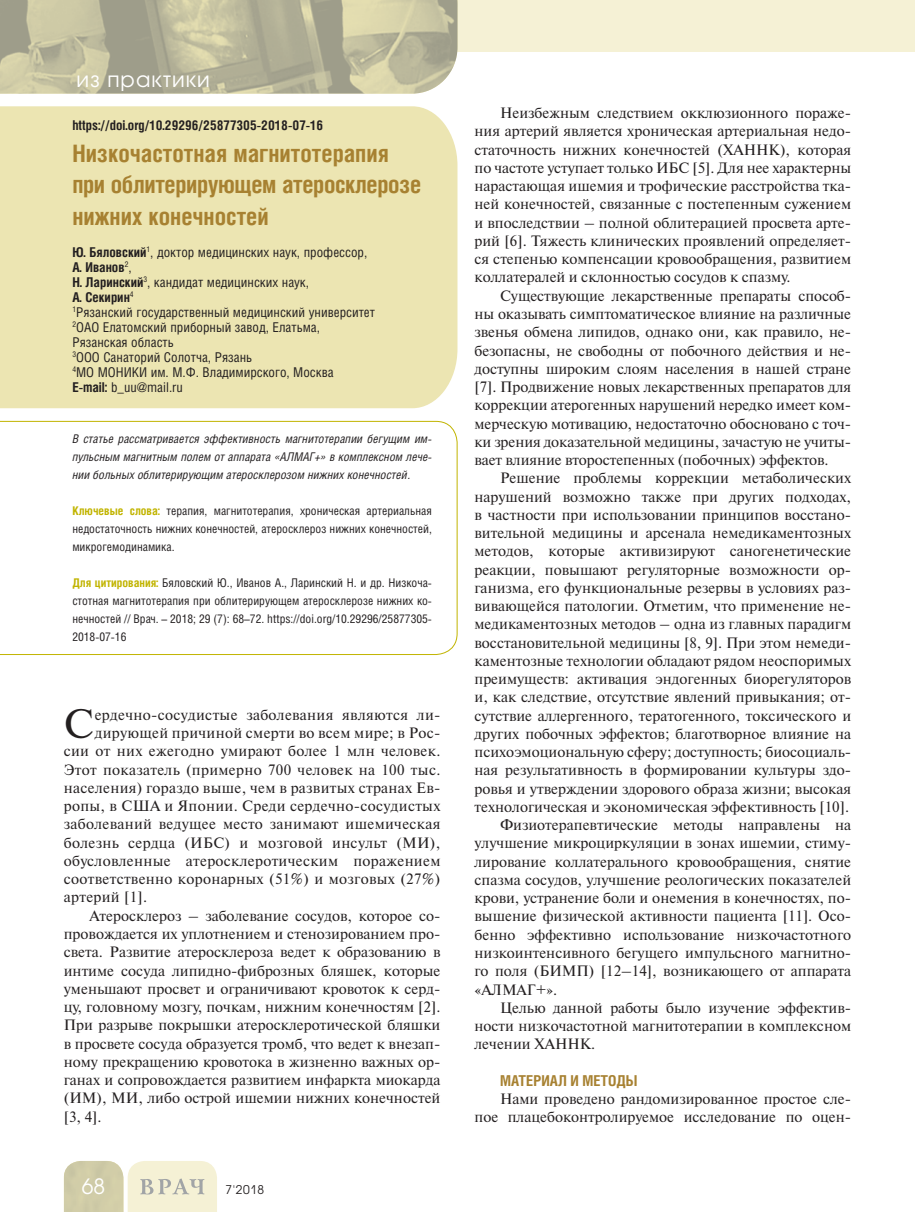
<style>
.page{position:relative;width:915px;height:1212px;background:#fff}
.page>*{position:absolute;margin:0;border:0;box-sizing:border-box;transform-origin:0 0}
.t1{font:41.1px "Newton C";color:#231f20}
.t2{font:700 24px/31.5px "Helios Cond";color:#a78131}
.t3{font:21px "Avant Garde Gothic C";letter-spacing:.05em;color:#fff}
.t4{font:15px/18.3px "Newton C";color:#231f20;text-align:justify}
.t5{font:15px "Newton C";letter-spacing:.02em;color:#231f20}
.t6{font:700 15px "Helios Cond";color:#a78131}
.t7{font:13.5px/15px "Helios Cond";color:#231f20}
.t8{font:700 13.5px "Helios Cond";color:#231f20}
.t9{font:12px/18px "Helios Cond";color:#231f20;text-align:justify}
.t10{font:italic 12px/18px "Helios Cond";color:#231f20;text-align:justify}
.t11{font:12px "Avant Garde Gothic C";color:#231f20}
.s1{font-weight:700}
.s2{font-weight:700;color:#c1b400}
</style>
<div class="page">
<div style="left:0;top:0;width:914px;height:51px;background:#f5f1d5"></div>
<svg style="left:64px;top:1161px;width:153px;height:51px;background:#e3e0c3"></svg>
<div style="left:0;top:106px;width:457px;height:302px;background:#ece5b2"></div>
<svg style="left:0;top:421px;width:457px;height:234px"></svg>
<svg style="left:0;top:0;width:412px;height:94px;background:#bab79a"></svg>
<img style="left:412px;top:0;width:45px;height:94px">
<h3 class="t3" style="left:77px;top:70px;width:135px">из практики</h3>
<p class="t8" style="left:72px;top:120px;width:252px">https://doi.org/10.29296/25877305-2018-07-16</p>
<h2 class="t2" style="left:72px;top:140px;width:350px">Низкочастотная магнитотерапия при облитерирующем атеросклерозе нижних конечностей</h2>
<p class="t7" style="left:72px;top:246px;width:304px"><span class="s1">Ю. Бяловский</span><sup>1</sup>, доктор медицинских наук, профессор, <span class="s1">А. Иванов</span><sup>2</sup>,<br><span class="s1">Н. Ларинский</span><sup>3</sup>, кандидат медицинских наук,<br><span class="s1">А. Секирин</span><sup>4<br>1</sup>Рязанский государственный медицинский университет <sup>2</sup>ОАО Елатомский приборный завод, Елатьма, Рязанская область<br><sup>3</sup>ООО Санаторий Солотча, Рязань<br><sup>4</sup>МО МОНИКИ им. М.Ф. Владимирского, Москва<br><span class="s1">E-mail:</span> b_uu@mail.ru</p>
<p class="t10" style="left:72px;top:431px;width:361px">В статье рассматривается эффективность магнитотерапии бегущим им&shy;пульсным магнитным полем от аппарата «АЛМАГ+» в комплексном лече&shy;нии больных облитерирующим атеросклерозом нижних конечностей.</p>
<p class="t9" style="left:72px;top:503px;width:361px"><span class="s2">Ключевые слова:</span> терапия, магнитотерапия, хроническая артериальная недостаточность нижних конечностей, атеросклероз нижних конечностей, микрогемодинамика.</p>
<p class="t9" style="left:72px;top:575px;width:361px"><span class="s2">Для цитирования:</span> Бяловский Ю., Иванов А., Ларинский Н. и др. Низкоча&shy;стотная магнитотерапия при облитерирующем атеросклерозе нижних ко&shy;нечностей // Врач. – 2018; 29 (7): 68–72. https://doi.org/10.29296/25877305- 2018-07-16</p>
<h1 class="t1" style="left:64px;top:709px;width:32px">С</h1>
<p class="t5" style="left:95px;top:709px;width:347px">ердечно-сосудистые заболевания являются ли-</p>
<p class="t5" style="left:95px;top:727px;width:347px">дирующей причиной смерти во всем мире; в Рос-</p>
<p class="t5" style="left:64px;top:746px;width:378px">сии от них ежегодно умирают более 1 млн человек.</p>
<p class="t5" style="left:64px;top:764px;width:378px">Этот показатель (примерно 700 человек на 100 тыс.</p>
<p class="t5" style="left:64px;top:782px;width:378px">населения) гораздо выше, чем в развитых странах Ев-</p>
<p class="t5" style="left:64px;top:800px;width:378px">ропы, в США и Японии. Среди сердечно-сосудистых</p>
<p class="t5" style="left:64px;top:819px;width:378px">заболеваний ведущее место занимают ишемическая</p>
<p class="t5" style="left:64px;top:837px;width:378px">болезнь сердца (ИБС) и мозговой инсульт (МИ),</p>
<p class="t5" style="left:64px;top:855px;width:378px">обусловленные атеросклеротическим поражением</p>
<p class="t5" style="left:64px;top:873px;width:378px">соответственно коронарных (51%) и мозговых (27%)</p>
<p class="t5" style="left:64px;top:892px;width:85px">артерий [1].</p>
<p class="t4" style="left:89px;top:908px;width:352px">Атеросклероз – заболевание сосудов, которое со-</p>
<p class="t4" style="left:64px;top:926px;width:378px">провождается их уплотнением и стенозированием про-</p>
<p class="t4" style="left:64px;top:944px;width:378px">света. Развитие атеросклероза ведет к образованию в</p>
<p class="t4" style="left:64px;top:963px;width:378px">интиме сосуда липидно-фиброзных бляшек, которые</p>
<p class="t4" style="left:64px;top:981px;width:378px">уменьшают просвет и ограничивают кровоток к серд-</p>
<p class="t4" style="left:64px;top:999px;width:378px">цу, головному мозгу, почкам, нижним конечностям [2].</p>
<p class="t4" style="left:64px;top:1017px;width:378px">При разрыве покрышки атеросклеротической бляшки</p>
<p class="t4" style="left:64px;top:1036px;width:378px">в просвете сосуда образуется тромб, что ведет к внезап-</p>
<p class="t4" style="left:64px;top:1054px;width:378px">ному прекращению кровотока в жизненно важных ор-</p>
<p class="t4" style="left:64px;top:1072px;width:378px">ганах и сопровождается развитием инфаркта миокарда</p>
<p class="t4" style="left:64px;top:1090px;width:378px">(ИМ), МИ, либо острой ишемии нижних конечностей</p>
<p class="t4" style="left:64px;top:1109px;width:39px">[3, 4].</p>
<h3 class="t3" style="left:82px;top:1177px;width:25px">68</h3>
<p class="t11" style="left:225px;top:1184px;width:40px">7'2018</p>
<p class="t4" style="left:474px;top:105px;width:378px;text-indent:26px">Неизбежным следствием окклюзионного пораже&shy;ния артерий является хроническая артериальная недо&shy;статочность нижних конечностей (ХАННК), которая по частоте уступает только ИБС [5]. Для нее характерны нарастающая ишемия и трофические расстройства тка&shy;ней конечностей, связанные с постепенным сужением и впоследствии – полной облитерацией просвета арте&shy;рий [6]. Тяжесть клинических проявлений определяет&shy;ся степенью компенсации кровообращения, развитием коллатералей и склонностью сосудов к спазму.</p>
<p class="t4" style="left:474px;top:288px;width:378px;text-indent:26px">Существующие лекарственные препараты способ&shy;ны оказывать симптоматическое влияние на различные звенья обмена липидов, однако они, как правило, не&shy;безопасны, не свободны от побочного действия и не&shy;доступны широким слоям населения в нашей стране [7]. Продвижение новых лекарственных препаратов для коррекции атерогенных нарушений нередко имеет ком&shy;мерческую мотивацию, недостаточно обосновано с точ&shy;ки зрения доказательной медицины, зачастую не учиты&shy;вает влияние второстепенных (побочных) эффектов.</p>
<p class="t4" style="left:500px;top:470px;width:352px">Решение проблемы коррекции метаболических</p>
<p class="t4" style="left:474px;top:489px;width:378px">нарушений возможно также при других подходах,</p>
<p class="t4" style="left:474px;top:507px;width:378px">в частности при использовании принципов восстано-</p>
<p class="t4" style="left:474px;top:525px;width:378px">вительной медицины и арсенала немедикаментозных</p>
<p class="t4" style="left:474px;top:544px;width:378px">методов, которые активизируют саногенетические</p>
<p class="t4" style="left:474px;top:562px;width:378px">реакции, повышают регуляторные возможности ор-</p>
<p class="t4" style="left:474px;top:580px;width:378px">ганизма, его функциональные резервы в условиях раз-</p>
<p class="t4" style="left:474px;top:598px;width:378px">вивающейся патологии. Отметим, что применение не-</p>
<p class="t4" style="left:474px;top:617px;width:378px">медикаментозных методов – одна из главных парадигм</p>
<p class="t4" style="left:474px;top:635px;width:378px">восстановительной медицины [8, 9]. При этом немеди-</p>
<p class="t4" style="left:474px;top:653px;width:378px">каментозные технологии обладают рядом неоспоримых</p>
<p class="t4" style="left:474px;top:671px;width:378px">преимуществ: активация эндогенных биорегуляторов</p>
<p class="t4" style="left:474px;top:690px;width:378px">и, как следствие, отсутствие явлений привыкания; от-</p>
<p class="t4" style="left:474px;top:708px;width:378px">сутствие аллергенного, тератогенного, токсического и</p>
<p class="t4" style="left:474px;top:726px;width:378px">других побочных эффектов; благотворное влияние на</p>
<p class="t4" style="left:474px;top:744px;width:378px">психоэмоциональную сферу; доступность; биосоциаль-</p>
<p class="t4" style="left:474px;top:763px;width:378px">ная результативность в формировании культуры здо-</p>
<p class="t4" style="left:474px;top:781px;width:378px">ровья и утверждении здорового образа жизни; высокая</p>
<p class="t4" style="left:474px;top:799px;width:376px">технологическая и экономическая эффективность [10].</p>
<p class="t4" style="left:500px;top:817px;width:352px">Физиотерапевтические методы направлены на</p>
<p class="t4" style="left:474px;top:836px;width:378px">улучшение микроциркуляции в зонах ишемии, стиму-</p>
<p class="t4" style="left:474px;top:854px;width:378px">лирование коллатерального кровообращения, снятие</p>
<p class="t4" style="left:474px;top:872px;width:378px">спазма сосудов, улучшение реологических показателей</p>
<p class="t4" style="left:474px;top:890px;width:378px">крови, устранение боли и онемения в конечностях, по-</p>
<p class="t4" style="left:474px;top:909px;width:378px">вышение физической активности пациента [11]. Осо-</p>
<p class="t4" style="left:474px;top:927px;width:378px">бенно эффективно использование низкочастотного</p>
<p class="t4" style="left:474px;top:945px;width:378px">низкоинтенсивного бегущего импульсного магнитно-</p>
<p class="t4" style="left:474px;top:963px;width:378px">го поля (БИМП) [12–14], возникающего от аппарата</p>
<p class="t4" style="left:474px;top:982px;width:84px">«АЛМАГ+».</p>
<p class="t4" style="left:500px;top:1000px;width:352px">Целью данной работы было изучение эффектив-</p>
<p class="t4" style="left:474px;top:1018px;width:378px">ности низкочастотной магнитотерапии в комплексном</p>
<p class="t4" style="left:474px;top:1036px;width:122px">лечении ХАННК.</p>
<p class="t6" style="left:500px;top:1074px;width:139px">МАТЕРИАЛ И МЕТОДЫ</p>
<p class="t4" style="left:474px;top:1091px;width:378px;text-align:right">Нами проведено рандомизированное простое сле&shy;пое плацебоконтролируемое исследование по оцен-</p>
</div>
